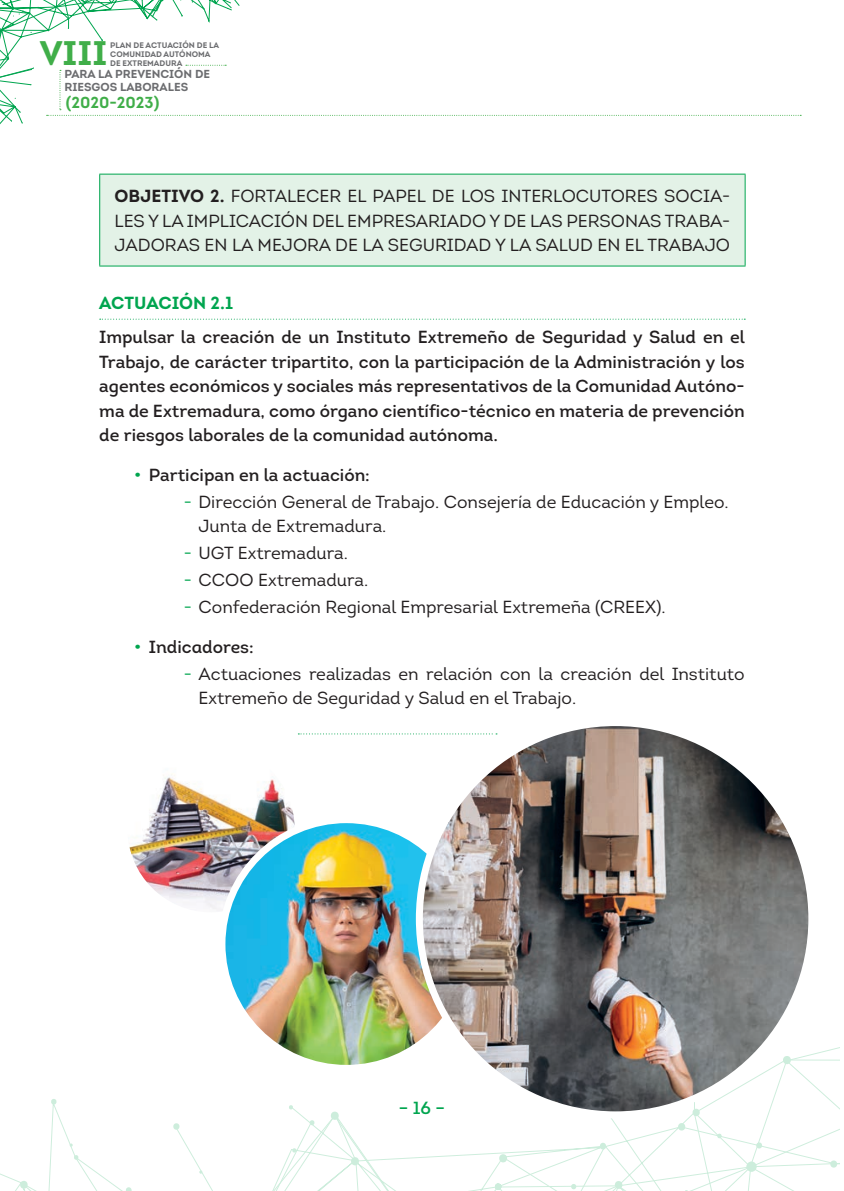
<style>
.page{position:relative;width:844px;height:1191px;background:#fff}
.page>*{position:absolute;margin:0;border:0;box-sizing:border-box;transform-origin:0 0}
.t1{font:34.12px "Intro Bold Alt";color:#40ae49}
.t2{font:17.5px/24.5px "Intro";color:#231f20;text-align:justify}
.t3{font:17.5px/24.5px "Intro";color:#231f20}
.t4{font:17.5px/24.5px "Intro Book Alt";color:#231f20;text-align:justify}
.t5{font:17.5px "Intro Regular Alt";color:#231f20}
.t6{font:17.5px "Intro Bold Alt";letter-spacing:-.005em;color:#00a54f}
.t7{font:17.5px "Intro";color:#00a54f}
.t8{font:15.92px "Intro Bold Alt";color:#40ae49}
.t9{font:11.55px/13px "Intro Bold Alt";color:#6c6d70}
.t10{font:8.05px/8.9px "Intro Bold Alt";color:#6c6d70}
.s1{font-family:"Intro Bold Alt"}
.s2{color:#00a54f}
</style>
<div class="page">
<svg style="left:0;top:0;width:801px;height:125px"></svg>
<svg style="left:0;top:733px;width:838px;height:458px"></svg>
<svg style="left:19px;top:1180px;width:10px;height:8px"></svg>
<svg style="left:349px;top:1157px;width:11px;height:8px"></svg>
<svg style="left:329px;top:1111px;width:11px;height:8px"></svg>
<div style="left:746px;top:1161px;width:10px;height:10px;background:#cdeddc;border-radius:50%"></div>
<svg style="left:781px;top:1056px;width:11px;height:8px"></svg>
<svg style="left:691px;top:1108px;width:9px;height:8px"></svg>
<svg style="left:599px;top:1142px;width:7px;height:7px"></svg>
<svg style="left:613px;top:1181px;width:10px;height:7px"></svg>
<svg style="left:172px;top:1123px;width:8px;height:6px"></svg>
<svg style="left:50px;top:1098px;width:7px;height:6px"></svg>
<svg style="left:73px;top:1155px;width:6px;height:4px"></svg>
<svg style="left:199px;top:1170px;width:4px;height:3px"></svg>
<svg style="left:291px;top:1148px;width:6px;height:4px"></svg>
<svg style="left:69px;top:1143px;width:4px;height:3px"></svg>
<svg style="left:494px;top:1183px;width:7px;height:7px"></svg>
<svg style="left:497px;top:1154px;width:11px;height:8px"></svg>
<svg style="left:828px;top:1160px;width:10px;height:7px"></svg>
<svg style="left:676px;top:1123px;width:10px;height:7px"></svg>
<svg style="left:309px;top:1120px;width:6px;height:5px"></svg>
<svg style="left:288px;top:1105px;width:5px;height:4px"></svg>
<svg style="left:126px;top:1187px;width:6px;height:4px"></svg>
<svg style="left:755px;top:1142px;width:7px;height:6px"></svg>
<svg style="left:716px;top:1133px;width:6px;height:5px"></svg>
<svg style="left:570px;top:1184px;width:7px;height:5px"></svg>
<img style="left:124px;top:741px;width:174px;height:174px;border-radius:87px">
<div style="left:120px;top:738px;width:181px;height:181px;border:7px solid #fff;border-radius:50%"></div>
<svg style="left:100px;top:319px;width:645px;height:1px"></svg>
<svg style="left:298px;top:733px;width:199px;height:1px"></svg>
<div style="left:100px;top:174px;width:645px;height:92px;background:#e3f2e7"></div>
<hr style="left:99px;top:174px;width:646px;height:1px;background:#00a54f">
<hr style="left:99px;top:174px;width:1px;height:92px;background:#00a54f">
<hr style="left:744px;top:174px;width:1px;height:92px;background:#00a54f">
<hr style="left:99px;top:266px;width:646px;height:1px;background:#00a54f">
<img style="left:222px;top:819px;width:248px;height:249px;border-radius:124px">
<div style="left:218px;top:816px;width:256px;height:255px;border:7px solid #fff;border-radius:50%"></div>
<img style="left:419px;top:722px;width:392px;height:392px;border-radius:196px">
<h1 class="t1" style="left:40px;top:31px;width:69px">VIII</h1>
<p class="t10" style="left:110px;top:41px;width:110px">PLAN DE ACTUACIÓN DE LA<br>COMUNIDAD AUTÓNOMA<br>DE EXTREMADURA</p>
<p class="t9" style="left:64px;top:68px;width:147px">PARA LA PREVENCIÓN DE<br>RIESGOS LABORALES</p>
<p class="t8" style="left:66px;top:92px;width:95px">(2020-2023)</p>
<p class="t4" style="left:115px;top:184px;width:617px"><span class="s1">OBJETIVO 2.</span> FORTALECER EL PAPEL DE LOS INTERLOCUTORES SOCIA-LES Y LA IMPLICACIÓN DEL EMPRESARIADO Y DE LAS PERSONAS TRABA-JADORAS EN LA MEJORA DE LA SEGURIDAD Y LA SALUD EN EL TRABAJO</p>
<p class="t6" style="left:99px;top:291px;width:135px">ACTUACIÓN 2.1</p>
<p class="t2" style="left:99px;top:325px;width:647px">Impulsar la creación de un Instituto Extremeño de Seguridad y Salud en el Trabajo, de carácter tripartito, con la participación de la Administración y los agentes económicos y sociales más representativos de la Comunidad Autóno&shy;ma de Extremadura, como órgano científico-técnico en materia de prevención de riesgos laborales de la comunidad autónoma.</p>
<p class="t2" style="left:134px;top:462px;width:237px"><span class="s2">•</span> Participan en la actuación:</p>
<p class="t3" style="left:198px;top:489px;width:531px;text-indent:-15px"><span class="s2">-</span> Dirección General de Trabajo. Consejería de Educación y Empleo.<br>Junta de Extremadura.</p>
<p class="t3" style="left:184px;top:541px;width:166px"><span class="s2">-</span> UGT Extremadura.</p>
<p class="t3" style="left:184px;top:568px;width:186px"><span class="s2">-</span> CCOO Extremadura.</p>
<p class="t3" style="left:184px;top:595px;width:483px"><span class="s2">-</span> Confederación Regional Empresarial Extremeña (CREEX).</p>
<p class="t5" style="left:134px;top:635px;width:121px"><span class="s2">•</span> Indicadores:</p>
<p class="t3" style="left:198px;top:661px;width:547px;text-indent:-15px"><span class="s2">-</span> Actuaciones realizadas en relación con la creación del Instituto<br>Extremeño de Seguridad y Salud en el Trabajo.</p>
<p class="t7" style="left:399px;top:1096px;width:48px">– 16 –</p>
</div>
